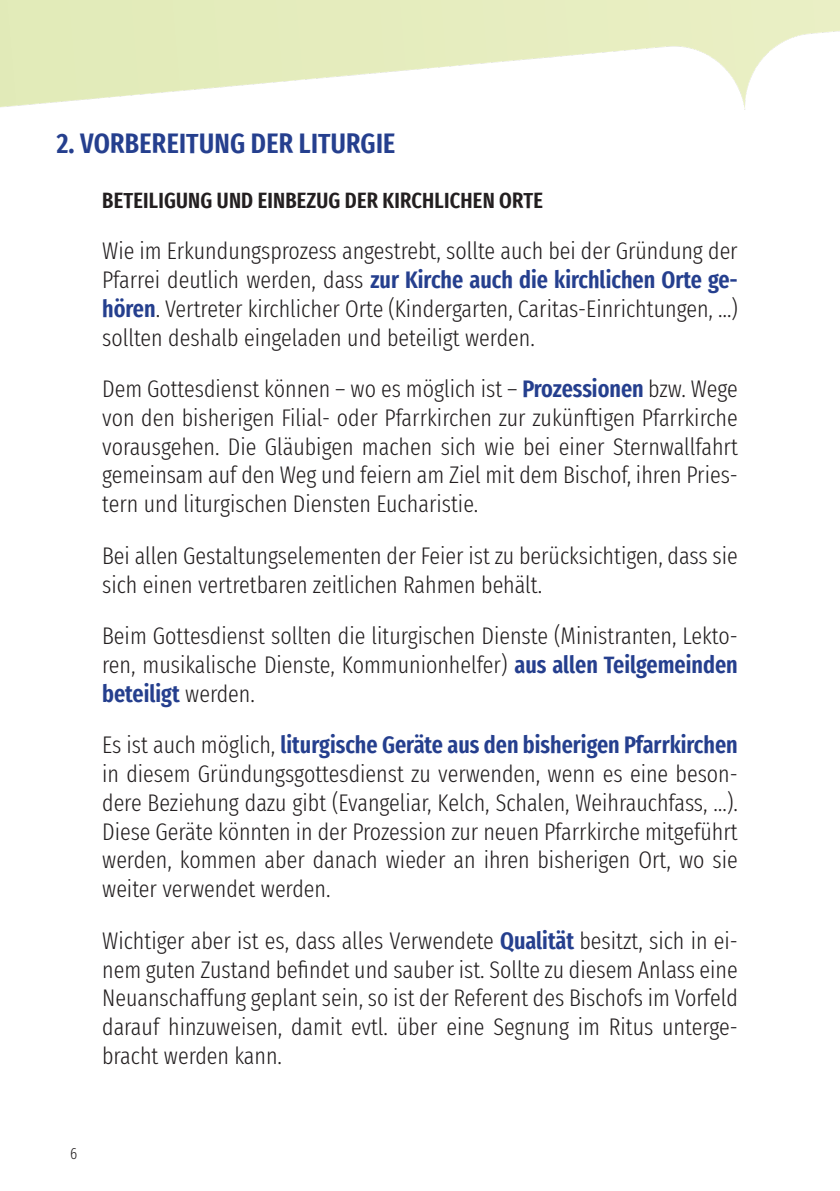
<style>
.page{position:relative;width:840px;height:1191px;background:#fff}
.page>*{position:absolute;margin:0;border:0;box-sizing:border-box;transform-origin:0 0}
.Erste_Hauptüberschri{font:600 extra-condensed 28px "Fira Sans";letter-spacing:.01em;color:#253f8e}
.Fließtext{font:300 extra-condensed 24px/28.8px "Fira Sans";color:#231f20;text-align:justify}
.Zweite_Hauptüberschr{font:600 extra-condensed 22px "Fira Sans";letter-spacing:.01em;color:#231f20}
.t1{font:300 extra-condensed 16px "Fira Sans";color:#231f20}
.s1{font-weight:600;color:#253f8e}
</style>
<div class="page">
<p class="Erste_Hauptüberschri" style="left:57px;top:120px;width:340px">2. VORBEREITUNG DER LITURGIE</p>
<p class="Zweite_Hauptüberschr" style="left:102px;top:182px;width:442px">BETEILIGUNG UND EINBEZUG DER KIRCHLICHEN ORTE</p>
<p class="Fließtext" style="left:102px;top:236px;width:636px">Wie im Erkundungsprozess angestrebt, sollte auch bei der Gründung der Pfarrei deutlich werden, dass <span class="s1">zur Kirche auch die kirchlichen Orte ge&shy;hören</span>. Vertreter kirchlicher Orte (Kindergarten, Caritas-Einrichtungen, …) sollten deshalb eingeladen und beteiligt werden.</p>
<p class="Fließtext" style="left:102px;top:374px;width:637px">Dem Gottesdienst können – wo es möglich ist – <span class="s1">Prozessionen</span> bzw. Wege von den bisherigen Filial- oder Pfarrkirchen zur zukünftigen Pfarrkirche vorausgehen. Die Gläubigen machen sich wie bei einer Sternwallfahrt gemeinsam auf den Weg und feiern am Ziel mit dem Bischof, ihren Pries&shy;tern und liturgischen Diensten Eucharistie.</p>
<p class="Fließtext" style="left:102px;top:541px;width:636px">Bei allen Gestaltungselementen der Feier ist zu berücksichtigen, dass sie sich einen vertretbaren zeitlichen Rahmen behält.</p>
<p class="Fließtext" style="left:102px;top:621px;width:636px">Beim Gottesdienst sollten die liturgischen Dienste (Ministranten, Lekto&shy;ren, musikalische Dienste, Kommunionhelfer) <span class="s1">aus allen Teilgemeinden beteiligt</span> werden.</p>
<p class="Fließtext" style="left:102px;top:730px;width:637px">Es ist auch möglich, <span class="s1">liturgische Geräte aus den bisherigen Pfarrkirchen </span>in diesem Gründungsgottesdienst zu verwenden, wenn es eine beson&shy;dere Beziehung dazu gibt (Evangeliar, Kelch, Schalen, Weihrauchfass, …).<br>Diese Geräte könnten in der Prozession zur neuen Pfarrkirche mitgeführt werden, kommen aber danach wieder an ihren bisherigen Ort, wo sie weiter verwendet werden.</p>
<p class="Fließtext" style="left:102px;top:926px;width:636px">Wichtiger aber ist es, dass alles Verwendete <span class="s1">Qualität</span> besitzt, sich in ei&shy;nem guten Zustand befindet und sauber ist. Sollte zu diesem Anlass eine Neuanschaffung geplant sein, so ist der Referent des Bischofs im Vorfeld darauf hinzuweisen, damit evtl. über eine Segnung im Ritus unterge&shy;bracht werden kann.</p>
<p class="t1" style="left:70px;top:1141px;width:9px">6</p>
</div>
